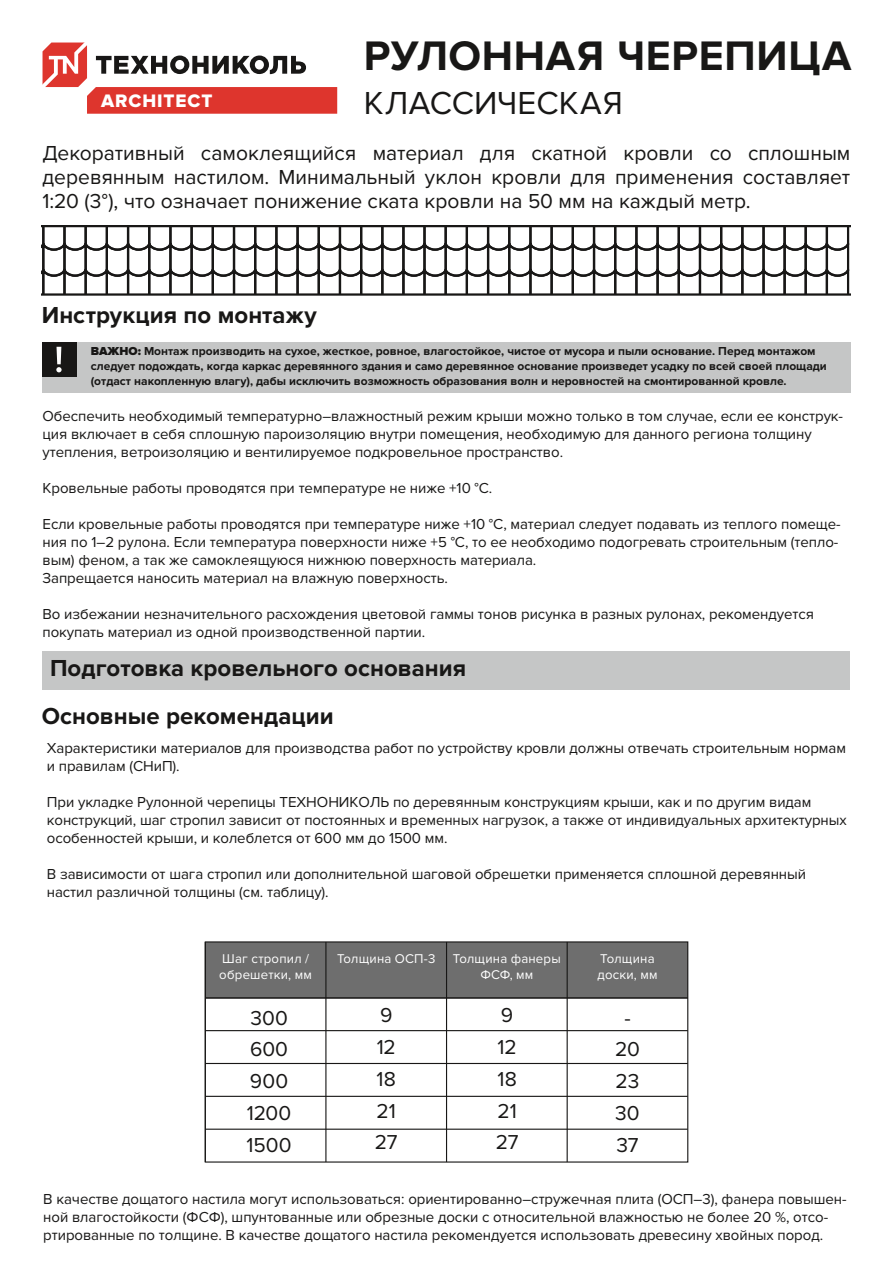
<style>
.page{position:relative;width:893px;height:1263px;background:#fff}
.page>*{position:absolute;margin:0;border:0;box-sizing:border-box;transform-origin:0 0}
.t1{font:700 42.75px "Proxima Nova";letter-spacing:.015em;color:#181716}
.t2{font:33px "Proxima Nova";letter-spacing:.005em;color:#181716}
.t3{font:700 24px/47.2px "Proxima Nova";color:#181716}
.t4{font:21px/24px "Proxima Nova";color:#181716;text-align:justify}
.t5{font:20.85px/31.8px "Proxima Nova";color:#181716}
.t6{font:18.75px "Proxima Nova Extrabld";letter-spacing:.05em;color:#fff}
.t7{font:15px/18px "Proxima Nova";letter-spacing:-.005em;color:#181716}
.t8{font:13.2px/15.5px "Proxima Nova";letter-spacing:.015em;color:#fff}
.t9{font:700 12px/15px "Proxima Nova";color:#181716}
.s1{font-weight:900}
</style>
<div class="page">
<svg style="left:42px;top:227px;width:808px;height:66px"></svg>
<hr style="left:42px;top:225px;width:808px;height:2px;background:#181716">
<hr style="left:42px;top:293px;width:808px;height:3px;background:#181716">
<div style="left:43px;top:651px;width:807px;height:38px;background:#c5c6c6"></div>
<div style="left:205px;top:942px;width:483px;height:56px;background:#6e6e6e"></div>
<div style="left:205px;top:941px;width:483px;height:221px;border:1px solid #181716"></div>
<hr style="left:325px;top:942px;width:1px;height:220px;background:#181716">
<hr style="left:446px;top:942px;width:1px;height:220px;background:#181716">
<hr style="left:567px;top:942px;width:1px;height:220px;background:#181716">
<hr style="left:205px;top:942px;width:1px;height:220px;background:#181716">
<hr style="left:205px;top:1030px;width:483px;height:1px;background:#181716">
<hr style="left:205px;top:1063px;width:483px;height:1px;background:#181716">
<hr style="left:205px;top:1096px;width:483px;height:1px;background:#181716">
<hr style="left:205px;top:1128px;width:483px;height:2px;background:#181716">
<hr style="left:205px;top:997px;width:483px;height:1px;background:#181716">
<div style="left:43px;top:342px;width:808px;height:51px;background:#c5c6c6"></div>
<div style="left:43px;top:342px;width:34px;height:34px;background:#181716"></div>
<svg style="left:56px;top:347px;width:6px;height:25px"></svg>
<svg style="left:43px;top:43px;width:294px;height:71px"></svg>
<p class="t6" style="left:101px;top:89px;width:113px">ARCHITEСT</p>
<h1 class="t1" style="left:364px;top:31px;width:489px">РУЛОННАЯ ЧЕРЕПИЦА</h1>
<h2 class="t2" style="left:364px;top:84px;width:261px">КЛАССИЧЕСКАЯ</h2>
<h3 class="t4" style="left:43px;top:142px;width:809px">Декоративный самоклеящийся материал для скатной кровли со сплошным деревянным настилом. Минимальный уклон кровли для применения составляет 1:20 (3°), что означает понижение ската кровли на 50 мм на каждый метр.</h3>
<h3 class="t3" style="left:42px;top:292px;width:277px">Инструкция по монтажу</h3>
<p class="t9" style="left:91px;top:344px;width:738px"><span class="s1">ВАЖНО:</span> Монтаж производить на сухое, жесткое, ровное, влагостойкое, чистое от мусора и пыли основание. Перед монтажом следует подождать, когда каркас деревянного здания и само деревянное основание произведет усадку по всей своей площади (отдаст накопленную влагу), дабы исключить возможность образования волн и неровностей на смонтированной кровле.</p>
<p class="t7" style="left:43px;top:408px;width:802px">Обеспечить необходимый температурно–влажностный режим крыши можно только в том случае, если ее конструк&shy;ция включает в себя сплошную пароизоляцию внутри помещения, необходимую для данного региона толщину утепления, ветроизоляцию и вентилируемое подкровельное пространство.</p>
<p class="t7" style="left:43px;top:480px;width:451px">Кровельные работы проводятся при температуре не ниже +10 °С.</p>
<p class="t7" style="left:43px;top:516px;width:800px">Если кровельные работы проводятся при температуре ниже +10 °С, материал следует подавать из теплого помеще&shy;ния по 1–2 рулона. Если температура поверхности ниже +5 °С, то ее необходимо подогревать строительным (тепло&shy;вым) феном, а так же самоклеящуюся нижнюю поверхность материала.<br>Запрещается наносить материал на влажную поверхность.</p>
<p class="t7" style="left:43px;top:606px;width:773px">Во избежании незначительного расхождения цветовой гаммы тонов рисунка в разных рулонах, рекомендуется покупать материал из одной производственной партии.</p>
<h3 class="t3" style="left:42px;top:645px;width:426px;text-indent:8px">Подготовка кровельного основания<br>Основные рекомендации</h3>
<p class="t7" style="left:47px;top:739px;width:801px">Характеристики материалов для производства работ по устройству кровли должны отвечать строительным нормам и правилам (СНиП).</p>
<p class="t7" style="left:47px;top:793px;width:801px">При укладке Рулонной черепицы ТЕХНОНИКОЛЬ по деревянным конструкциям крыши, как и по другим видам конструкций, шаг стропил зависит от постоянных и временных нагрузок, а также от индивидуальных архитектурных особенностей крыши, и колеблется от 600 мм до 1500 мм.</p>
<p class="t7" style="left:47px;top:865px;width:761px">В зависимости от шага стропил или дополнительной шаговой обрешетки применяется сплошной деревянный настил различной толщины (см. таблицу).</p>
<p class="t8" style="left:219px;top:951px;width:94px">Шаг стропил / обрешетки, мм</p>
<p class="t8" style="left:337px;top:951px;width:100px">Толщина ОСП-3</p>
<p class="t8" style="left:453px;top:951px;width:109px;text-align:center">Толщина фанеры<br>ФСФ, мм</p>
<p class="t8" style="left:597px;top:951px;width:62px">Толщина доски, мм</p>
<h3 class="t5" style="left:247px;top:1002px;width:47px">300<br>600<br>900<br>1200<br>1500</h3>
<h3 class="t5" style="left:375px;top:1000px;width:24px">9<br>12<br>18<br>21<br>27</h3>
<h3 class="t5" style="left:496px;top:1000px;width:24px">9<br>12<br>18<br>21<br>27</h3>
<h3 class="t5" style="left:615px;top:1002px;width:26px;text-align:center">-<br>20<br>23<br>30<br>37</h3>
<p class="t7" style="left:43px;top:1190px;width:805px">В качестве дощатого настила могут использоваться: ориентированно–стружечная плита (ОСП–3), фанера повышен&shy;ной влагостойкости (ФСФ), шпунтованные или обрезные доски с относительной влажностью не более 20 %, отсо&shy;ртированные по толщине. В качестве дощатого настила рекомендуется использовать древесину хвойных пород.</p>
</div>
